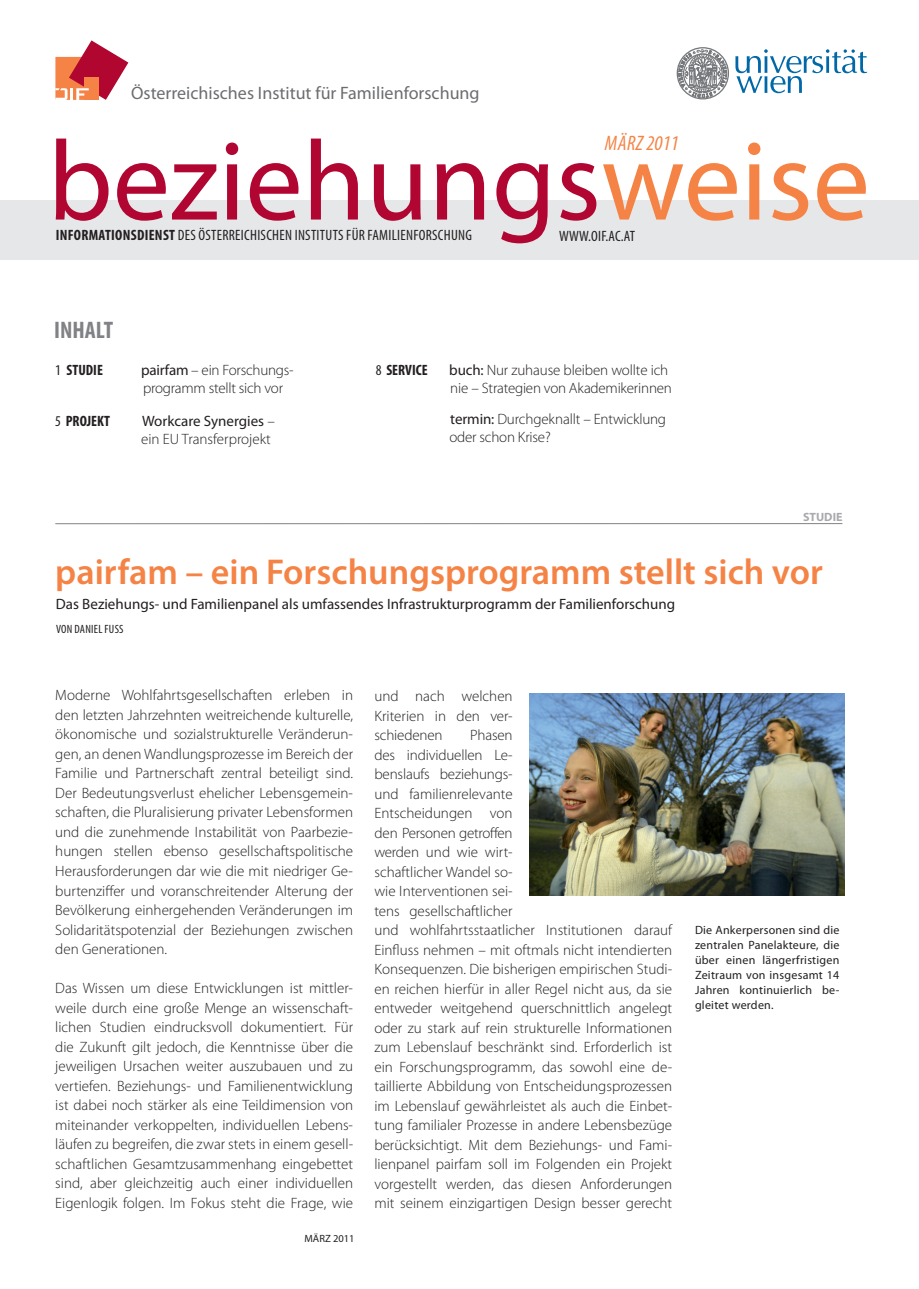
<style>
.page{position:relative;width:919px;height:1289px;background:#fff}
.page>*{position:absolute;margin:0;border:0;box-sizing:border-box;transform-origin:0 0}
.t1{font:114px "Myriad Pro";color:#b00631}
.t2{font:600 36px "Myriad Pro";color:#f58345}
.t3{font:700 condensed 24px "Myriad Pro";color:#808285}
.t4{font:italic condensed 21px "Myriad Pro";letter-spacing:.01em;color:#f58345}
.t5{font:18px "Myriad Pro";color:#6c6d70}
.t6{font:300 15px/19.5px "Myriad Pro";color:#231f20}
.t7{font:15px "Myriad Pro";color:#231f20}
.t8{font:condensed 15px "Myriad Pro";letter-spacing:.02em;color:#231f20}
.t9{font:700 condensed 15px "Myriad Pro";color:#231f20}
.t10{font:12px/15px "Myriad Pro";letter-spacing:.02em;color:#231f20;text-align:justify}
.t11{font:condensed 12px "Myriad Pro";letter-spacing:.02em;color:#231f20}
.t12{font:700 12px "Myriad Pro";color:#a8a9ad}
.t13{font:10.5px "Myriad Pro";color:#231f20}
.s1{color:#f58345}
.s2{font-weight:700}
.s3{font-weight:400}
</style>
<div class="page">
<div style="left:0;top:200px;width:918px;height:60px;background:#e6e7e9"></div>
<hr style="left:55px;top:523px;width:787px;height:1px;background:#808285">
<img style="left:529px;top:693px;width:315px;height:202px">
<svg style="left:735px;top:49px;width:132px;height:44px"></svg>
<svg style="left:676px;top:47px;width:53px;height:53px"></svg>
<svg style="left:55px;top:40px;width:73px;height:60px"></svg>
<p class="t5" style="left:131px;top:83px;width:350px">Österreichisches Institut für Familienforschung</p>
<h1 class="t1" style="left:48px;top:119px;width:823px">beziehungs<span class="s1">weise</span></h1>
<h3 class="t4" style="left:605px;top:131px;width:75px">März 2011</h3>
<p class="t8" style="left:56px;top:225px;width:418px"><span class="s2">INFORMATIONSDIENST</span> DES ÖSTERREICHISCHEN INSTITUTS FÜR FAMILIENFORSCHUNG</p>
<p class="t8" style="left:559px;top:227px;width:78px">WWW.OIF.AC.AT</p>
<h3 class="t3" style="left:54px;top:315px;width:60px">INHALT</h3>
<p class="t9" style="left:55px;top:361px;width:46px"><span class="s3">1</span> STUDIE</p>
<p class="t6" style="left:141px;top:361px;width:154px;line-height:18px"><span class="s3">pairfam</span> – ein Forschungs&shy;programm stellt sich vor</p>
<p class="t9" style="left:55px;top:412px;width:56px"><span class="s3">5</span> PROJEKT</p>
<p class="t6" style="left:141px;top:412px;width:135px;line-height:18px"><span class="s3">Workcare Synergies</span> – ein EU Transferprojekt</p>
<p class="t9" style="left:376px;top:360px;width:52px"><span class="s3">8</span> SERVICE</p>
<p class="t6" style="left:449px;top:361px;width:224px;line-height:18px"><span class="s3">buch:</span> Nur zuhause bleiben wollte ich nie – Strategien von Akademikerinnen</p>
<p class="t6" style="left:449px;top:410px;width:218px;line-height:18px"><span class="s3">termin:</span> Durchgeknallt – Entwicklung oder schon Krise?</p>
<p class="t12" style="left:803px;top:510px;width:41px">STUDIE</p>
<h2 class="t2" style="left:55px;top:552px;width:769px">pairfam – ein Forschungsprogramm stellt sich vor</h2>
<p class="t7" style="left:56px;top:595px;width:620px">Das Beziehungs- und Familienpanel als umfassendes Infrastrukturprogramm der Familienforschung</p>
<p class="t11" style="left:56px;top:621px;width:69px">VON DANIEL FUSS</p>
<p class="t6" style="left:55px;top:686px;width:299px;text-align:justify">Moderne Wohlfahrtsgesellschaften erleben in den letzten Jahrzehnten weitreichende kulturelle, ökonomische und sozialstrukturelle Veränderun&shy;gen, an denen Wandlungsprozesse im Bereich der Familie und Partnerschaft zentral beteiligt sind.<br>Der Bedeutungsverlust ehelicher Lebensgemein&shy;schaften, die Pluralisierung privater Lebensformen und die zunehmende Instabilität von Paarbezie&shy;hungen stellen ebenso gesellschaftspolitische Herausforderungen dar wie die mit niedriger Ge&shy;burtenziffer und voranschreitender Alterung der Bevölkerung einhergehenden Veränderungen im Solidaritätspotenzial der Beziehungen zwischen den Generationen.</p>
<p class="t6" style="left:55px;top:978px;width:299px;text-align:justify">Das Wissen um diese Entwicklungen ist mittler&shy;weile durch eine große Menge an wissenschaft&shy;lichen Studien eindrucksvoll dokumentiert. Für die Zukunft gilt jedoch, die Kenntnisse über die jeweiligen Ursachen weiter auszubauen und zu vertiefen. Beziehungs- und Familienentwicklung ist dabei noch stärker als eine Teildimension von miteinander verkoppelten, individuellen Lebens&shy;läufen zu begreifen, die zwar stets in einem gesell&shy;schaftlichen Gesamtzusammenhang eingebettet sind, aber gleichzeitig auch einer individuellen Eigenlogik folgen. Im Fokus steht die Frage, wie</p>
<p class="t13" style="left:304px;top:1232px;width:51px">MÄRZ 2011</p>
<p class="t6" style="left:374px;top:686px;width:140px;text-align:justify">und nach welchen Kriterien in den ver&shy;schiedenen</p>
<p class="t6" style="left:374px;top:725px;width:299px;text-indent:96px">Phasen<br>des individuellen Le-<br>benslaufs beziehungs-<br>und familienrelevante<br>Entscheidungen von<br>den Personen getroffen<br>werden und wie wirt-<br>schaftlicher Wandel so-<br>wie Interventionen sei-<br>tens gesellschaftlicher<br>und wohlfahrtsstaatlicher Institutionen darauf Einfluss nehmen – mit oftmals nicht intendierten Konsequenzen. Die bisherigen empirischen Studi&shy;en reichen hierfür in aller Regel nicht aus, da sie entweder weitgehend querschnittlich angelegt oder zu stark auf rein strukturelle Informationen zum Lebenslauf beschränkt sind. Erforderlich ist ein Forschungsprogramm, das sowohl eine de&shy;taillierte Abbildung von Entscheidungsprozessen im Lebenslauf gewährleistet als auch die Einbet&shy;tung familialer Prozesse in andere Lebensbezüge berücksichtigt. Mit dem Beziehungs- und Fami&shy;lienpanel pairfam soll im Folgenden ein Projekt vorgestellt werden, das diesen Anforderungen mit seinem einzigartigen Design besser gerecht</p>
<p class="t10" style="left:695px;top:923px;width:146px">Die Ankerpersonen sind die zentralen Panelakteure, die über einen längerfristigen Zeitraum von insgesamt 14<br>Jahren kontinuierlich be&shy;gleitet werden.</p>
</div>
